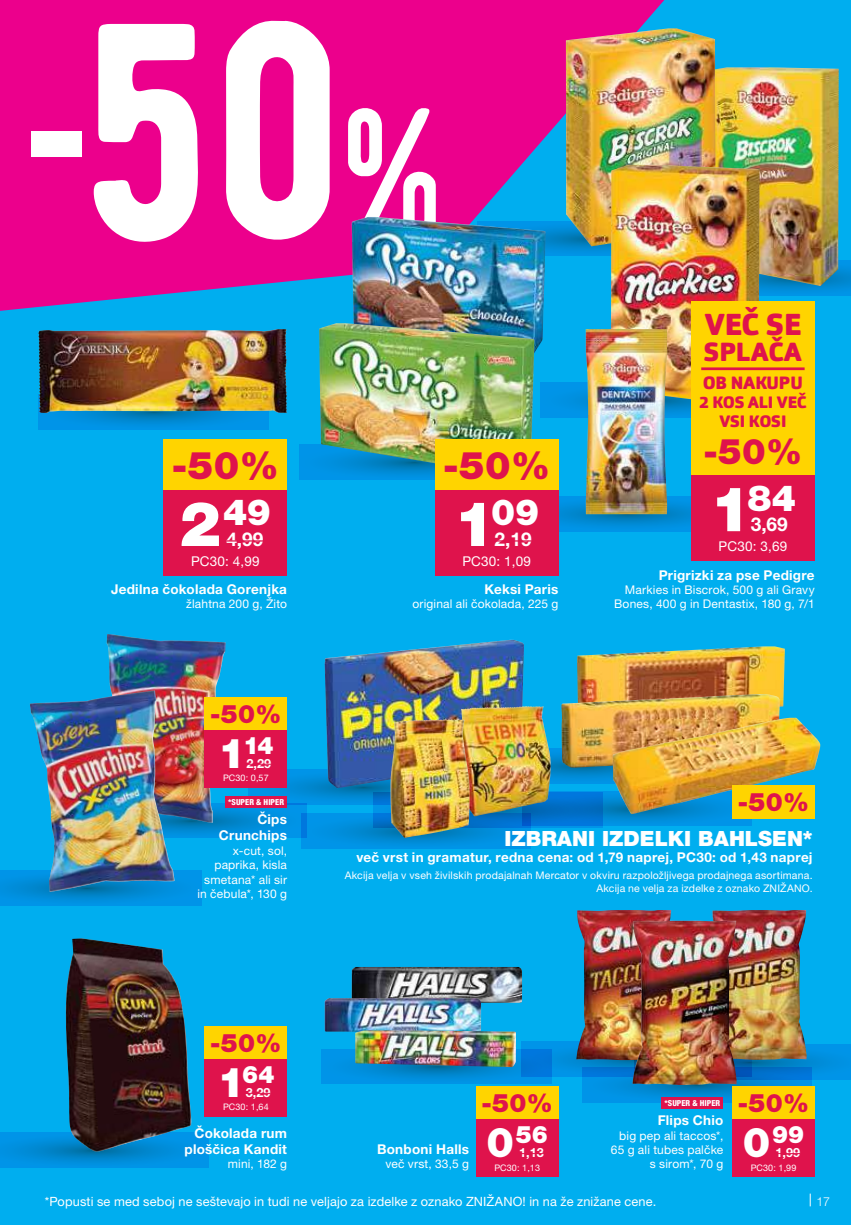
<style>
.page{position:relative;width:851px;height:1225px;background:#fff}
.page>*{position:absolute;margin:0;border:0;box-sizing:border-box;transform-origin:0 0}
.t1{font:900 38.25px "Helvetica Neue LT Pro";color:#df134c}
.t2{font:900 36px "Helvetica Neue LT Pro";color:#fff}
.t3{font:900 35.4px "Helvetica Neue LT Pro";color:#df134c}
.t4{font:900 30px "Orgon";color:#df134c}
.t5{font:900 25.95px "Orgon";letter-spacing:-.005em;color:#df134c}
.t6{font:900 25.5px "Helvetica Neue LT Pro";letter-spacing:.01em;color:#df134c}
.t7{font:900 24px "Helvetica Neue LT Pro";letter-spacing:-.005em;color:#fff}
.t8{font:900 21px "Helvetica Neue LT Pro";color:#fff}
.t9{font:700 19.05px "Helvetica Neue LT Pro";color:#fff}
.t10{font:900 17.7px "Orgon";letter-spacing:-.005em;color:#df134c}
.t11{font:900 16.35px/19px "Orgon";letter-spacing:-.005em;color:#df134c;text-align:center}
.t12{font:700 13.5px/16.2px "Helvetica Neue LT Pro";letter-spacing:.02em;color:#fff;text-align:right}
.t13{font:13.5px "Helvetica Neue LT Pro";letter-spacing:.01em;color:#fff}
.t14{font:12.75px "Helvetica Neue LT Pro";letter-spacing:.01em;color:#fff}
.t15{font:700 12.75px "Helvetica Neue LT Pro";color:#fff}
.t16{font:300 12.45px "Helvetica Neue LT Pro";color:#fff}
.t17{font:12px/14.4px "Helvetica Neue LT Pro";letter-spacing:.015em;color:#fff;text-align:right}
.t18{font:10.5px/12.6px "Helvetica Neue LT Pro";letter-spacing:.015em;color:#fff;text-align:right}
.t19{font:9px "Helvetica Neue LT Pro";letter-spacing:.01em;color:#fff}
.t20{font:800 condensed 8.25px "Helvetica Neue LT Pro";color:#fff}
.s1{font-size:61.8px}
.s2{font-size:41.25px}
</style>
<div class="page">
<div style="left:0;top:0;width:850px;height:1225px;background:#00aeef"></div>
<svg style="left:0;top:870px;width:201px;height:35px;background:#008fde"></svg>
<svg style="left:39px;top:413px;width:229px;height:16px;background:#008ddb"></svg>
<svg style="left:299px;top:445px;width:136px;height:34px"></svg>
<svg style="left:558px;top:496px;width:133px;height:35px;background:#0389d3"></svg>
<svg style="left:759px;top:221px;width:91px;height:74px"></svg>
<svg style="left:540px;top:383px;width:151px;height:34px;background:#0091e3"></svg>
<svg style="left:0;top:1132px;width:209px;height:35px;background:#008edc"></svg>
<svg style="left:322px;top:1042px;width:528px;height:60px"></svg>
<img style="left:577px;top:646px;width:207px;height:72px">
<img style="left:561px;top:694px;width:218px;height:54px">
<img style="left:612px;top:718px;width:208px;height:96px">
<img style="left:324px;top:640px;width:200px;height:108px">
<img style="left:460px;top:706px;width:89px;height:42px">
<img style="left:390px;top:719px;width:79px;height:29px">
<img style="left:351px;top:967px;width:171px;height:36px">
<img style="left:712px;top:910px;width:94px;height:150px">
<img style="left:576px;top:910px;width:95px;height:150px">
<img style="left:324px;top:998px;width:157px;height:33px">
<img style="left:106px;top:634px;width:120px;height:114px">
<svg style="left:0;top:0;width:664px;height:311px;fill:#ec008c"></svg>
<div style="left:31px;top:131px;width:50px;height:25px;background:#fff"></div>
<svg style="left:94px;top:20px;width:341px;height:234px;background:#f473bf"></svg>
<div style="left:163px;top:440px;width:124px;height:50px;background:#ffd400"></div>
<div style="left:163px;top:490px;width:124px;height:86px;background:#df134c"></div>
<div style="left:205px;top:696px;width:82px;height:34px;background:#ffd400"></div>
<div style="left:205px;top:730px;width:82px;height:57px;background:#df134c"></div>
<img style="left:174px;top:748px;width:577px;height:100px">
<div style="left:205px;top:1025px;width:82px;height:34px;background:#ffd400"></div>
<div style="left:205px;top:1059px;width:82px;height:57px;background:#df134c"></div>
<div style="left:476px;top:1086px;width:82px;height:33px;background:#ffd400"></div>
<div style="left:476px;top:1119px;width:82px;height:57px;background:#df134c"></div>
<div style="left:661px;top:1097px;width:62px;height:12px;background:#df134c"></div>
<div style="left:732px;top:1086px;width:82px;height:33px;background:#ffd400"></div>
<div style="left:732px;top:1119px;width:82px;height:57px;background:#df134c"></div>
<img style="left:38px;top:329px;width:249px;height:84px">
<img style="left:351px;top:217px;width:195px;height:136px">
<img style="left:319px;top:323px;width:215px;height:154px">
<div style="left:435px;top:440px;width:123px;height:50px;background:#ffd400"></div>
<div style="left:435px;top:490px;width:123px;height:86px;background:#df134c"></div>
<img style="left:30px;top:690px;width:144px;height:202px">
<img style="left:65px;top:938px;width:126px;height:214px">
<img style="left:355px;top:1030px;width:161px;height:37px">
<img style="left:632px;top:920px;width:104px;height:165px">
<div style="left:732px;top:785px;width:82px;height:34px;background:#ffd400"></div>
<img style="left:715px;top:67px;width:123px;height:219px">
<img style="left:566px;top:28px;width:149px;height:218px">
<img style="left:611px;top:165px;width:148px;height:241px">
<img style="left:585px;top:329px;width:82px;height:185px">
<div style="left:691px;top:301px;width:123px;height:174px;background:#ffd400"></div>
<hr style="left:701px;top:367px;width:103px;height:3px;background:#df134c">
<div style="left:691px;top:475px;width:123px;height:86px;background:#df134c"></div>
<svg style="left:809px;top:1193px;width:1px;height:13px"></svg>
<h1 class="t1" style="left:172px;top:442px;width:108px">-50%</h1>
<h2 class="t2" style="left:179px;top:491px;width:93px"><span class="s1">2</span>49</h2>
<p class="t13" style="left:191px;top:553px;width:70px">PC30: 4,99</p>
<h3 class="t9" style="left:226px;top:527px;width:39px">4,99</h3>
<p class="t12" style="left:111px;top:581px;width:177px">Jedilna čokolada Gorenjka</p>
<p class="t17" style="left:186px;top:597px;width:102px">žlahtna 200 g, Žito</p>
<h3 class="t6" style="left:210px;top:698px;width:73px">-50%</h3>
<h3 class="t7" style="left:218px;top:731px;width:57px"><span class="s2">1</span>14</h3>
<p class="t19" style="left:223px;top:772px;width:47px">PC30: 0,57</p>
<p class="t15" style="left:246px;top:755px;width:26px">2,29</p>
<p class="t20" style="left:228px;top:797px;width:57px">*SUPER &amp; HIPER</p>
<p class="t12" style="left:219px;top:811px;width:70px">Čips<br>Crunchips</p>
<p class="t17" style="left:197px;top:843px;width:91px">x-cut, sol, paprika, kisla smetana* ali sir in čebula*, 130 g</p>
<h3 class="t6" style="left:210px;top:1027px;width:73px">-50%</h3>
<h3 class="t7" style="left:217px;top:1060px;width:59px"><span class="s2">1</span>64</h3>
<p class="t19" style="left:223px;top:1101px;width:47px">PC30: 1,64</p>
<p class="t15" style="left:246px;top:1084px;width:26px">3,29</p>
<p class="t12" style="left:184px;top:1124px;width:104px">Čokolada rum ploščica Kandit</p>
<p class="t17" style="left:228px;top:1156px;width:61px">mini, 182 g</p>
<h1 class="t1" style="left:443px;top:442px;width:108px">-50%</h1>
<h2 class="t2" style="left:454px;top:491px;width:87px"><span class="s1">1</span>09</h2>
<p class="t13" style="left:462px;top:553px;width:70px">PC30: 1,09</p>
<h3 class="t9" style="left:494px;top:527px;width:39px">2,19</h3>
<p class="t12" style="left:484px;top:581px;width:75px">Keksi Paris</p>
<p class="t17" style="left:412px;top:597px;width:147px">original ali čokolada, 225 g</p>
<h3 class="t4" style="left:704px;top:305px;width:98px">VEČ SE</h3>
<h3 class="t5" style="left:703px;top:335px;width:99px">SPLAČA</h3>
<h3 class="t10" style="left:703px;top:371px;width:101px">OB NAKUPU</h3>
<h3 class="t11" style="left:699px;top:393px;width:109px">2 KOS ALI VEČ<br>VSI KOSI</h3>
<h3 class="t3" style="left:703px;top:430px;width:100px">-50%</h3>
<h2 class="t2" style="left:710px;top:476px;width:87px"><span class="s1">1</span>84</h2>
<p class="t13" style="left:718px;top:538px;width:70px">PC30: 3,69</p>
<h3 class="t9" style="left:750px;top:512px;width:39px">3,69</h3>
<p class="t12" style="left:658px;top:566px;width:157px">Prigrizki za pse Pedigre</p>
<p class="t17" style="left:614px;top:582px;width:202px">Markies in Biscrok, 500 g ali Gravy<br>Bones, 400 g in Dentastix, 180 g, 7/1</p>
<h3 class="t6" style="left:737px;top:787px;width:73px">-50%</h3>
<h3 class="t8" style="left:504px;top:826px;width:310px">IZBRANI IZDELKI BAHLSEN*</h3>
<p class="t12" style="left:356px;top:849px;width:457px">več vrst in gramatur, redna cena: od 1,79 naprej, PC30: od 1,43 naprej</p>
<p class="t18" style="left:345px;top:869px;width:469px">Akcija velja v vseh živilskih prodajalnah Mercator v okviru razpoložljivega prodajnega asortimana.<br>Akcija ne velja za izdelke z oznako ZNIŽANO.</p>
<p class="t12" style="left:377px;top:1140px;width:93px">Bonboni Halls</p>
<p class="t17" style="left:385px;top:1156px;width:85px">več vrst, 33,5 g</p>
<h3 class="t6" style="left:481px;top:1087px;width:73px">-50%</h3>
<h3 class="t7" style="left:486px;top:1120px;width:63px"><span class="s2">0</span>56</h3>
<p class="t19" style="left:494px;top:1162px;width:47px">PC30: 1,13</p>
<p class="t15" style="left:519px;top:1144px;width:26px">1,13</p>
<p class="t20" style="left:664px;top:1098px;width:57px">*SUPER &amp; HIPER</p>
<p class="t12" style="left:657px;top:1112px;width:67px">Flips Chio</p>
<p class="t17" style="left:610px;top:1128px;width:114px">big pep ali taccos*,<br>65 g ali tubes palčke s sirom*, 70 g</p>
<h3 class="t6" style="left:737px;top:1087px;width:73px">-50%</h3>
<h3 class="t7" style="left:742px;top:1120px;width:63px"><span class="s2">0</span>99</h3>
<p class="t19" style="left:750px;top:1162px;width:47px">PC30: 1,99</p>
<p class="t15" style="left:775px;top:1144px;width:26px">1,99</p>
<p class="t14" style="left:45px;top:1193px;width:613px">*Popusti se med seboj ne seštevajo in tudi ne veljajo za izdelke z oznako ZNIŽANO! in na že znižane cene.</p>
<p class="t16" style="left:816px;top:1194px;width:15px">17</p>
</div>
